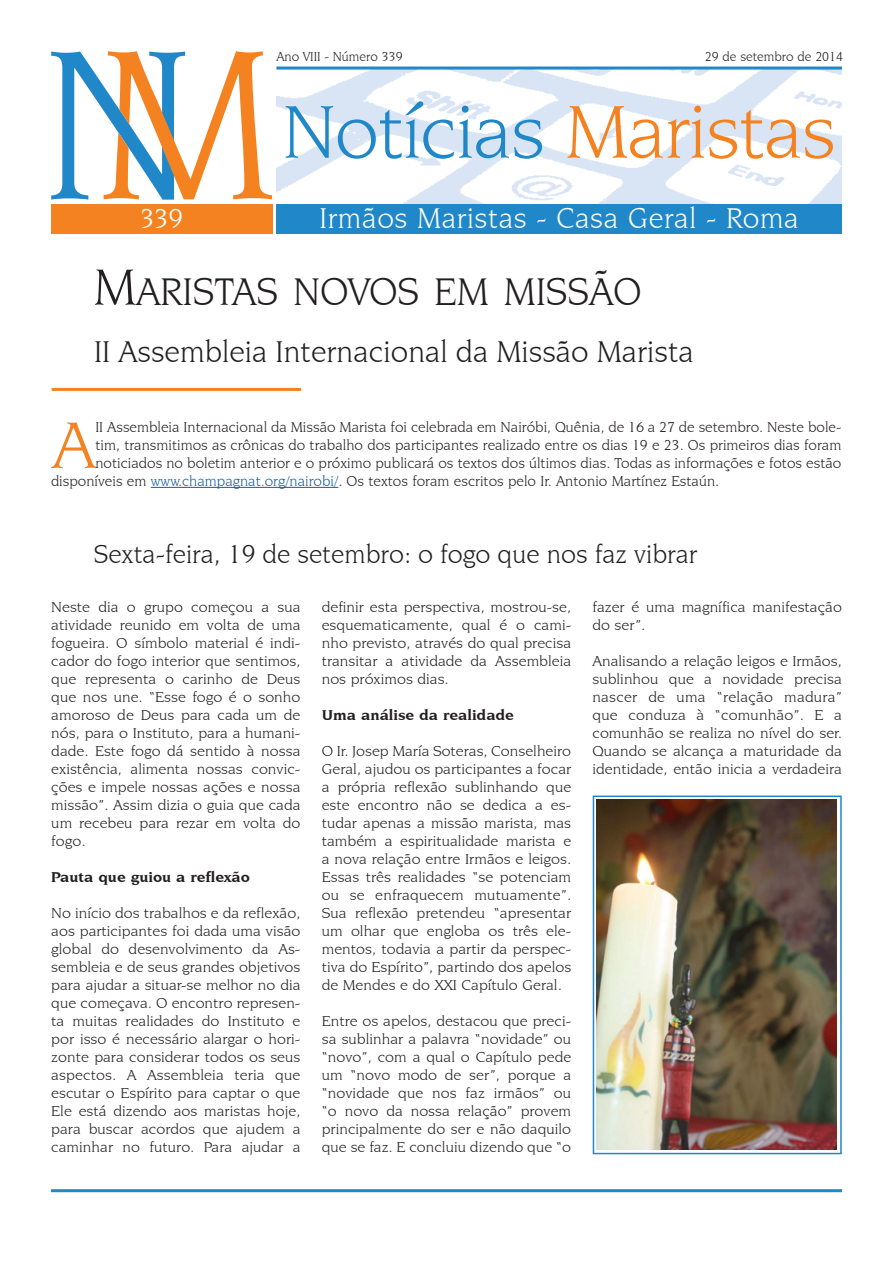
<style>
.page{position:relative;width:893px;height:1263px;background:#fff}
.page>*{position:absolute;margin:0;border:0;box-sizing:border-box;transform-origin:0 0}
.Normale{font:79.5px "Novarese IT Cby BT";letter-spacing:-.015em;color:#2088c9}
.paragrafo4ComMaiuscu{font:70.2px "Novarese IT Cby BT";color:#f58220}
.Titolo{font:40.5px "Novarese IT Cby BT";color:#231f20}
.Sottotitolo{font:31.5px "Novarese IT Cby BT";color:#231f20}
.Normale-2{font:30px "Novarese IT Cby BT";letter-spacing:.02em;color:#fff}
.Normale-3{font:28.5px "Novarese IT Cby BT";color:#fff}
.Sottotitolo-2{font:27px "Novarese IT Cby BT";color:#231f20}
.paragrafo4{font:15px/18px "Novarese IT Cby BT";color:#231f20;text-align:justify;scale:1.07 1}
.paragrafo4ComMaiuscu-2{font:15px "Novarese IT Cby BT";color:#231f20}
.paragrafo4-2{font:700 15px "Novarese IT Cby BT";color:#231f20;scale:1.07 1}
.Normale-4{font:13.5px "Novarese IT Cby BT";color:#231f20}
.s1{color:#f58220}
.s2{font-size:54px}
.s3{color:#175d9e}
</style>
<div class="page">
<img style="left:276px;top:70px;width:566px;height:134px">
<hr style="left:276px;top:67px;width:566px;height:3px;background:#2088c9">
<div style="left:276px;top:204px;width:566px;height:30px;background:#2088c9"></div>
<svg style="left:51px;top:51px;width:221px;height:149px"></svg>
<hr style="left:51px;top:1189px;width:791px;height:3px;background:#2088c9">
<div style="left:51px;top:204px;width:221px;height:30px;background:#f58220"></div>
<hr style="left:52px;top:388px;width:249px;height:3px;background:#f58220">
<hr style="left:151px;top:487px;width:187px;height:1px;background:#175d9e">
<img style="left:597px;top:799px;width:240px;height:350px">
<div style="left:593px;top:795px;width:249px;height:359px;border:2px solid #2088c9"></div>
<p class="Normale-4" style="left:276px;top:49px;width:128px">Ano VIII - Número 339</p>
<p class="Normale-4" style="left:705px;top:49px;width:140px">29 de setembro de 2014</p>
<p class="Normale-3" style="left:140px;top:202px;width:45px">339</p>
<p class="Normale" style="left:282px;top:85px;width:555px">Notícias <span class="s1">Maristas</span></p>
<p class="Normale-2" style="left:320px;top:201px;width:481px">Irmãos Maristas - Casa Geral - Roma</p>
<p class="Titolo" style="left:94px;top:267px;width:550px"><span class="s2">M</span>ARISTAS NOVOS EM MISSÃO</p>
<p class="Sottotitolo" style="left:94px;top:333px;width:601px">II Assembleia Internacional da Missão Marista</p>
<p class="paragrafo4ComMaiuscu" style="left:52px;top:403px;width:45px">A</p>
<p class="paragrafo4ComMaiuscu-2" style="left:95px;top:418px;width:747px">II Assembleia Internacional da Missão Marista foi celebrada em Nairóbi, Quênia, de 16 a 27 de setembro. Neste bole-</p>
<p class="paragrafo4ComMaiuscu-2" style="left:95px;top:436px;width:747px">tim, transmitimos as crônicas do trabalho dos participantes realizado entre os dias 19 e 23. Os primeiros dias foram</p>
<p class="paragrafo4ComMaiuscu-2" style="left:95px;top:454px;width:747px">noticiados no boletim anterior e o próximo publicará os textos dos últimos dias. Todas as informações e fotos estão</p>
<p class="paragrafo4ComMaiuscu-2" style="left:51px;top:472px;width:670px">disponíveis em <span class="s3">www.champagnat.org/nairobi/</span>. Os textos foram escritos pelo Ir. Antonio Martínez Estaún.</p>
<p class="Sottotitolo-2" style="left:94px;top:538px;width:605px">Sexta-feira, 19 de setembro: o fogo que nos faz vibrar</p>
<p class="paragrafo4" style="left:51px;top:598px;width:234px">Neste dia o grupo começou a sua atividade reunido em volta de uma fogueira. O símbolo material é indi&shy;cador do fogo interior que sentimos, que representa o carinho de Deus que nos une. “Esse fogo é o sonho amoroso de Deus para cada um de nós, para o Instituto, para a humani&shy;dade. Este fogo dá sentido à nossa existência, alimenta nossas convic&shy;ções e impele nossas ações e nossa missão”. Assim dizia o guia que cada um recebeu para rezar em volta do fogo.</p>
<p class="paragrafo4-2" style="left:51px;top:868px;width:187px">Pauta que guiou a reflexão</p>
<p class="paragrafo4" style="left:51px;top:904px;width:234px">No início dos trabalhos e da reflexão, aos participantes foi dada uma visão global do desenvolvimento da As&shy;sembleia e de seus grandes objetivos para ajudar a situar-se melhor no dia que começava. O encontro represen&shy;ta muitas realidades do Instituto e por isso é necessário alargar o hori&shy;zonte para considerar todos os seus aspectos. A Assembleia teria que escutar o Espírito para captar o que Ele está dizendo aos maristas hoje, para buscar acordos que ajudem a caminhar no futuro. Para ajudar a</p>
<p class="paragrafo4" style="left:322px;top:598px;width:235px">definir esta perspectiva, mostrou-se, esquematicamente, qual é o cami&shy;nho previsto, através do qual precisa transitar a atividade da Assembleia nos próximos dias.</p>
<p class="paragrafo4-2" style="left:322px;top:706px;width:181px">Uma análise da realidade</p>
<p class="paragrafo4" style="left:322px;top:742px;width:235px">O Ir. Josep María Soteras, Conselheiro Geral, ajudou os participantes a focar a própria reflexão sublinhando que este encontro não se dedica a es&shy;tudar apenas a missão marista, mas também a espiritualidade marista e a nova relação entre Irmãos e leigos.<br>Essas três realidades “se potenciam ou se enfraquecem mutuamente”.<br>Sua reflexão pretendeu “apresentar um olhar que engloba os três ele&shy;mentos, todavia a partir da perspec&shy;tiva do Espírito”, partindo dos apelos de Mendes e do XXI Capítulo Geral.</p>
<p class="paragrafo4" style="left:322px;top:1012px;width:235px">Entre os apelos, destacou que preci&shy;sa sublinhar a palavra “novidade” ou “novo”, com a qual o Capítulo pede um “novo modo de ser”, porque a “novidade que nos faz irmãos” ou “o novo da nossa relação” provem principalmente do ser e não daquilo que se faz. E concluiu dizendo que “o</p>
<p class="paragrafo4" style="left:592px;top:598px;width:235px">fazer é uma magnífica manifestação do ser”.</p>
<p class="paragrafo4" style="left:592px;top:652px;width:235px">Analisando a relação leigos e Irmãos, sublinhou que a novidade precisa nascer de uma “relação madura” que conduza à “comunhão”. E a comunhão se realiza no nível do ser.<br>Quando se alcança a maturidade da identidade, então inicia a verdadeira</p>
</div>
